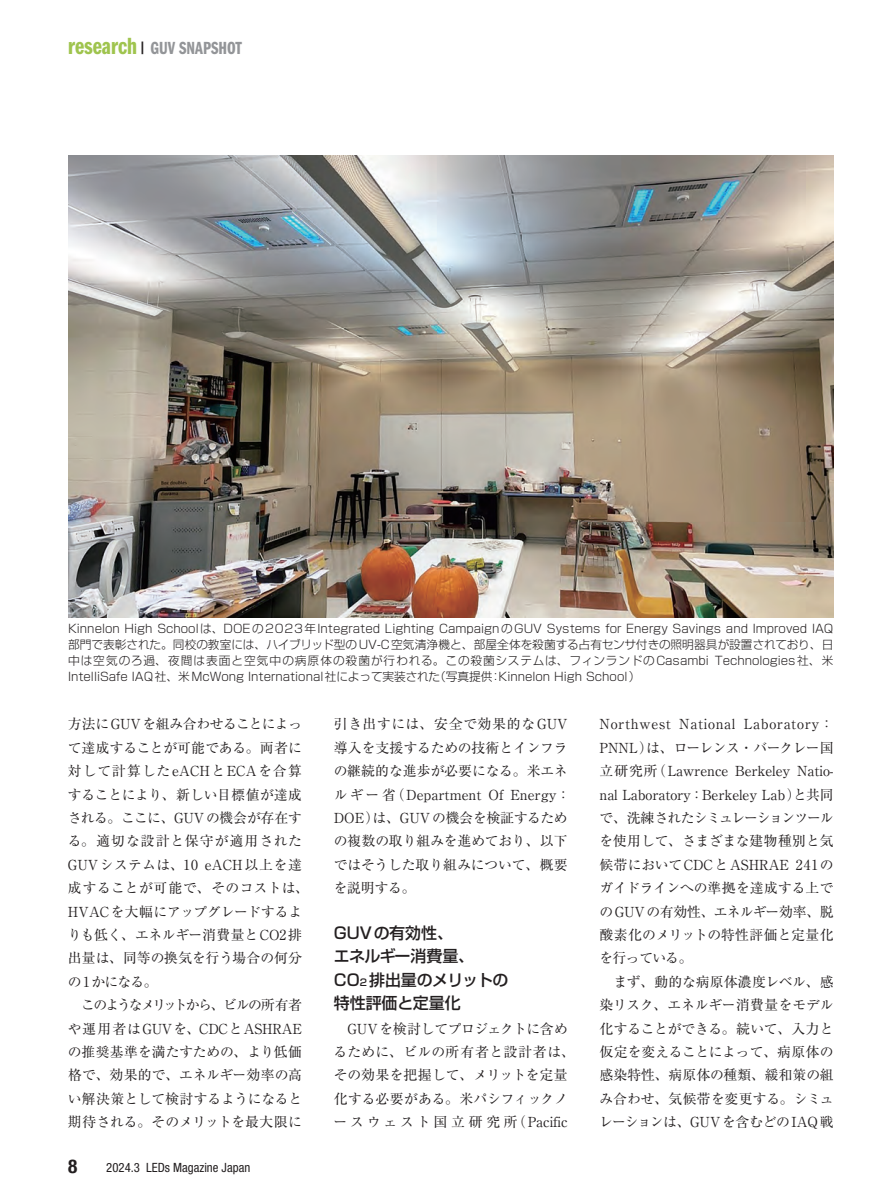
<style>
.page{position:relative;width:893px;height:1191px;background:#fff}
.page>*{position:absolute;margin:0;border:0;box-sizing:border-box;transform-origin:0 0}
.t1{font:700 condensed 19.2px "Helvetica Neue";color:#231f20}
.t2{font:18.15px "Franklin Gothic Demi Cmpr";color:#939598}
.t3{font:500 15.9px/23.4px "Shin Go Pr 6 N";color:#231f20}
.t4{font:13.8px/23.4px "Ryumin Pr 6 N";letter-spacing:-.005em;color:#231f20}
.t5{font:condensed 12.75px "Helvetica Neue LT Std";color:#231f20}
.t6{font:300 11.7px/15.9px "Shin Go Pr 6 N";color:#231f20;text-align:justify}
.s1{font-size:24.3px;color:#9fc44e}
.s2{font-size:9.6px}
</style>
<div class="page">
<img style="left:68px;top:155px;width:765px;height:463px">
<h2 class="t2" style="left:68px;top:38px;width:175px"><span class="s1">research</span> <sup>|</sup> GUV SNAPSHOT</h2>
<p class="t6" style="left:68px;top:620px;width:767px">Kinnelon High Schoolは、DOEの2023年Integrated Lighting CampaignのGUV Systems for Energy Savings and Improved IAQ部門で表彰された。同校の教室には、ハイブリッド型のUV-C空気清浄機と、部屋全体を殺菌する占有センサ付きの照明器具が設置されており、日中は空気のろ過、夜間は表面と空気中の病原体の殺菌が行われる。この殺菌システムは、フィンランドのCasambi Technologies社、米IntelliSafe IAQ社、米McWong International社によって実装された（写真提供：Kinnelon High School）</p>
<p class="t4" style="left:68px;top:712px;width:243px">方法にGUVを組み合わせることによって達成することが可能である。両者に対して計算したeACHとECAを合算することにより、新しい目標値が達成される。ここに、GUVの機会が存在する。適切な設計と保守が適用された<br>GUVシステムは、10 eACH以上を達成することが可能で、そのコストは、<br>HVACを大幅にアップグレードするよりも低く、エネルギー消費量とCO2排出量は、同等の換気を行う場合の何分の1かになる。<br>　このようなメリットから、ビルの所有者や運用者はGUVを、CDCとASHRAEの推奨基準を満たすための、より低価格で、効果的で、エネルギー効率の高い解決策として検討するようになると期待される。そのメリットを最大限に</p>
<p class="t4" style="left:334px;top:712px;width:238px">引き出すには、安全で効果的なGUV導入を支援するための技術とインフラの継続的な進歩が必要になる。米エネルギー省（Department Of Energy：<br>DOE）は、GUVの機会を検証するための複数の取り組みを進めており、以下ではそうした取り組みについて、概要を説明する。</p>
<p class="t3" style="left:334px;top:920px;width:176px">GUVの有効性、<br>エネルギー消費量、<br>CO<span class="s2">2</span> 排出量のメリットの特性評価と定量化</p>
<p class="t4" style="left:334px;top:1016px;width:243px">　GUVを検討してプロジェクトに含めるために、ビルの所有者と設計者は、その効果を把握して、メリットを定量化する必要がある。米パシフィックノースウェスト国立研究所（Pacific</p>
<h1 class="t1" style="left:68px;top:1150px;width:11px">8</h1>
<p class="t5" style="left:106px;top:1159px;width:145px">2024.3 LEDs Magazine Japan</p>
<p class="t4" style="left:599px;top:712px;width:236px">Northwest National Laboratory：<br>PNNL）は、ローレンス・バークレー国立研究所（Lawrence Berkeley Natio&shy;nal Laboratory：Berkeley Lab）と共同で、洗練されたシミュレーションツールを使用して、さまざまな建物種別と気候帯においてCDCとASHRAE 241のガイドラインへの準拠を達成する上でのGUVの有効性、エネルギー効率、脱酸素化のメリットの特性評価と定量化を行っている。<br>　まず、動的な病原体濃度レベル、感染リスク、エネルギー消費量をモデル化することができる。続いて、入力と仮定を変えることによって、病原体の感染特性、病原体の種類、緩和策の組み合わせ、気候帯を変更する。シミュレーションは、GUVを含むどのIAQ戦</p>
</div>
